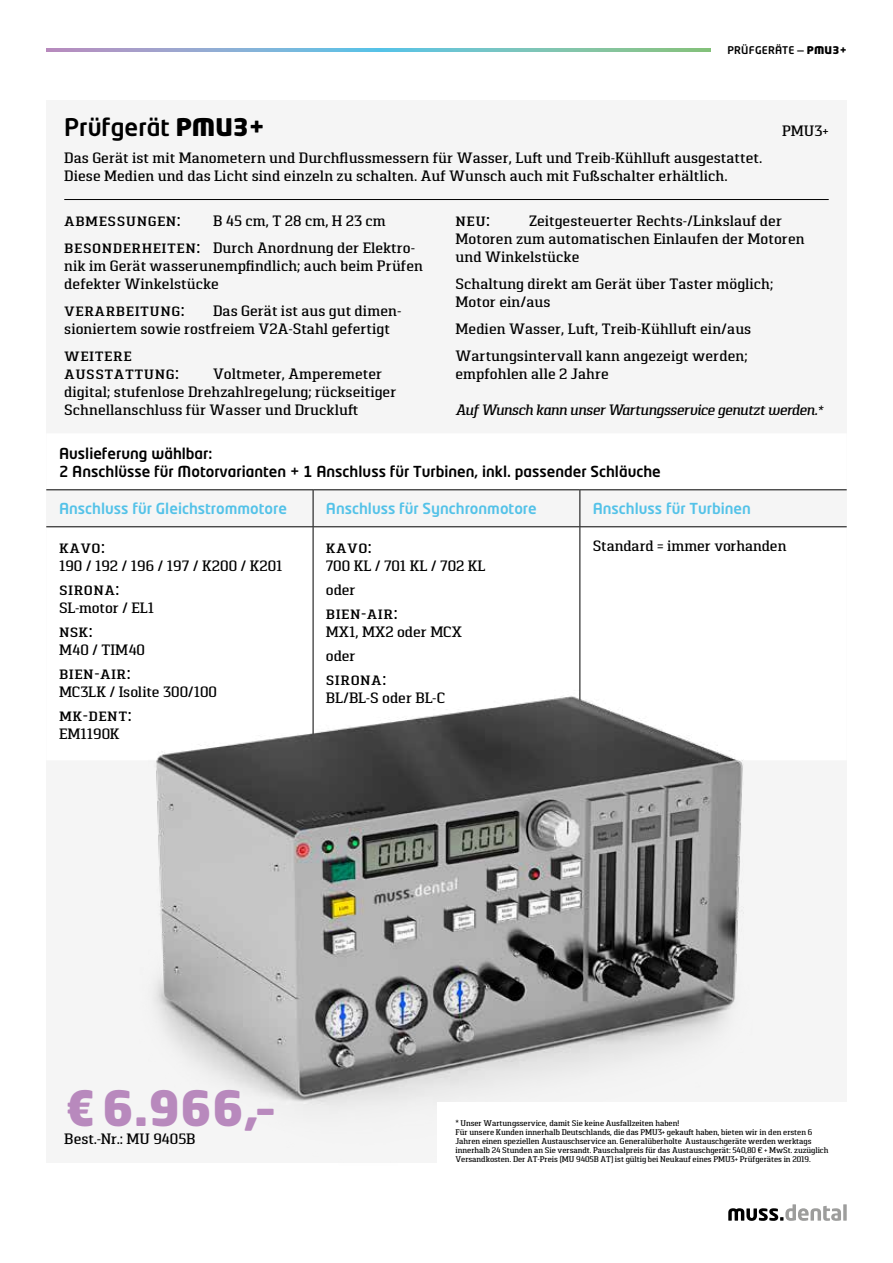
<style>
.page{position:relative;width:893px;height:1263px;background:#fff}
.page>*{position:absolute;margin:0;border:0;box-sizing:border-box;transform-origin:0 0}
.t1{font:900 48px "Neo Tech Std";color:#b889bd}
.t2{font:500 24px "Neo Tech Std";color:#000}
.t3{font:500 18px/18px "Pancetta Serif Pro";letter-spacing:.025em;color:#000}
.t4{font:500 15px/18px "Pancetta Serif Pro";color:#000}
.t5{font:500 15px/18px "Neo Tech Std";color:#000}
.t6{font:500 15px "Neo Tech Std";color:#54c2e8}
.t7{font:italic 500 15px "Pancetta Serif Pro";letter-spacing:-.045em;color:#000}
.t8{font:500 15px "Pancetta Serif Pro";letter-spacing:-.02em;color:#000}
.t9{font:500 10.5px "Neo Tech Std";letter-spacing:.02em;color:#000}
.t10{font:500 8.25px/9px "Pancetta Serif Pro";letter-spacing:-.01em;color:#000}
.s1{font-weight:900}
.s2{font-size:12px}
.s3{font-size:18px}
</style>
<div class="page">
<div style="left:46px;top:100px;width:801px;height:1062px;background:#f5f5f5"></div>
<hr style="left:64px;top:199px;width:765px;height:1px;background:#000">
<svg style="left:46px;top:490px;width:801px;height:45px"></svg>
<hr style="left:46px;top:526px;width:267px;height:1px;background:#000">
<hr style="left:313px;top:526px;width:267px;height:1px;background:#000">
<hr style="left:580px;top:526px;width:267px;height:1px;background:#000">
<hr style="left:46px;top:489px;width:267px;height:1px;background:#000">
<hr style="left:313px;top:489px;width:267px;height:1px;background:#000">
<hr style="left:580px;top:489px;width:267px;height:1px;background:#000">
<hr style="left:313px;top:490px;width:1px;height:36px;background:#000">
<hr style="left:579px;top:490px;width:1px;height:36px;background:#000">
<hr style="left:313px;top:527px;width:1px;height:233px;background:#000">
<hr style="left:579px;top:527px;width:1px;height:233px;background:#000">
<img style="left:154px;top:535px;width:589px;height:628px">
<div style="left:437px;top:1102px;width:410px;height:78px;background:#fff"></div>
<svg style="left:728px;top:1204px;width:113px;height:17px"></svg>
<svg style="left:843px;top:1204px;width:4px;height:17px"></svg>
<svg style="left:46px;top:49px;width:664px;height:3px;background:#83b7c3"></svg>
<p class="t9" style="left:727px;top:44px;width:121px">PRÜFGERÄTE — <span class="s1">PMU3+</span></p>
<h2 class="t2" style="left:64px;top:112px;width:202px">Prüfgerät <span class="s1">PMU3+</span></h2>
<p class="t4" style="left:782px;top:122px;width:48px">PMU3+</p>
<p class="t4" style="left:64px;top:149px;width:700px">Das Gerät ist mit Manometern und Durchflussmessern für Wasser, Luft und Treib-Kühlluft ausgestattet.<br>Diese Medien und das Licht sind einzeln zu schalten. Auf Wunsch auch mit Fußschalter erhältlich.</p>
<p class="t3" style="left:64px;top:211px;width:118px">abmessungen:</p>
<p class="t4" style="left:455px;top:212px;width:351px;text-indent:74px">Zeitgesteuerter Rechts-/Linkslauf der<br>Motoren zum automatischen Einlaufen der Motoren und Winkelstücke</p>
<p class="t4" style="left:455px;top:275px;width:319px">Schaltung direkt am Gerät über Taster möglich;<br>Motor ein/aus</p>
<p class="t4" style="left:455px;top:316px;width:297px;line-height:27px">Medien Wasser, Luft, Treib-Kühlluft ein/aus<br>Wartungsintervall kann angezeigt werden;</p>
<p class="t4" style="left:455px;top:365px;width:155px">empfohlen alle 2 Jahre</p>
<p class="t7" style="left:455px;top:402px;width:369px">Auf Wunsch kann unser Wartungsservice genutzt werden.<span class="s2">*</span></p>
<p class="t5" style="left:59px;top:444px;width:603px">Auslieferung wählbar:<br>2 Anschlüsse für Motorvarianten + 1 Anschluss für Turbinen, inkl. passender Schläuche</p>
<p class="t6" style="left:59px;top:499px;width:229px">Anschluss für Gleichstrommotore</p>
<p class="t6" style="left:326px;top:499px;width:212px">Anschluss für Synchronmotore</p>
<p class="t6" style="left:593px;top:499px;width:160px">Anschluss für Turbinen</p>
<p class="t3" style="left:59px;top:538px;width:48px">kavo:</p>
<p class="t4" style="left:59px;top:557px;width:225px">190 / 192 / 196 / 197 / K200 / K201</p>
<p class="t3" style="left:59px;top:580px;width:62px">sirona:</p>
<p class="t4" style="left:59px;top:599px;width:97px">SL-motor / EL1</p>
<p class="t3" style="left:59px;top:622px;width:35px">nsk:</p>
<p class="t4" style="left:59px;top:641px;width:88px">M40 / TIM40</p>
<p class="t3" style="left:59px;top:664px;width:73px">bien-air:</p>
<p class="t4" style="left:59px;top:683px;width:160px">MC3LK / Isolite 300/100</p>
<p class="t3" style="left:59px;top:706px;width:74px">mk-dent:</p>
<p class="t4" style="left:59px;top:725px;width:62px">EM1190K</p>
<p class="t4" style="left:64px;top:208px;width:352px;line-height:27px;text-indent:149px">B 45 cm, T 28 cm, H 23 cm <span class="s3">besonderheiten:</span> Durch Anordnung der Elektro-</p>
<p class="t4" style="left:64px;top:257px;width:360px">nik im Gerät wasserunempfindlich; auch beim Prüfen defekter Winkelstücke</p>
<p class="t3" style="left:64px;top:301px;width:122px">verarbeitung:</p>
<p class="t3" style="left:455px;top:211px;width:36px">neu:</p>
<p class="t4" style="left:64px;top:302px;width:339px;text-indent:149px">Das Gerät ist aus gut dimen&shy;sioniertem sowie rostfreiem V2A-Stahl gefertigt</p>
<p class="t3" style="left:64px;top:346px;width:116px">weitere ausstattung:</p>
<p class="t4" style="left:64px;top:365px;width:334px;text-indent:149px">Voltmeter, Amperemeter digital; stufenlose Drehzahlregelung; rückseitiger<br>Schnellanschluss für Wasser und Druckluft</p>
<p class="t8" style="left:593px;top:537px;width:195px">Standard = immer vorhanden</p>
<p class="t3" style="left:326px;top:538px;width:48px">kavo:</p>
<p class="t4" style="left:326px;top:554px;width:161px;line-height:24px">700 KL / 701 KL / 702 KL oder</p>
<p class="t3" style="left:326px;top:604px;width:73px">bien-air:</p>
<p class="t4" style="left:326px;top:620px;width:138px;line-height:24px">MX1, MX2 oder MCX oder</p>
<p class="t3" style="left:326px;top:670px;width:62px">sirona:</p>
<p class="t4" style="left:326px;top:689px;width:121px">BL/BL-S oder BL-C</p>
<h1 class="t1" style="left:64px;top:1077px;width:210px">€6.966,–</h1>
<p class="t4" style="left:64px;top:1130px;width:133px">Best.-Nr.: MU 9405B</p>
<p class="t10" style="left:455px;top:1119px;width:375px"><sup>*</sup> Unser Wartungsservice, damit Sie keine Ausfallzeiten haben!<br>Für unsere Kunden innerhalb Deutschlands, die das PMU3+ gekauft haben, bieten wir in den ersten 6<br>Jahren einen speziellen Austauschservice an. Generalüberholte Austauschgeräte werden werktags innerhalb 24 Stunden an Sie versandt. Pauschalpreis für das Austauschgerät: 540,80 € + MwSt. zuzüglich Versandkosten. Der AT-Preis (MU 9405B AT) ist gültig bei Neukauf eines PMU3+ Prüfgerätes in 2019.</p>
</div>
